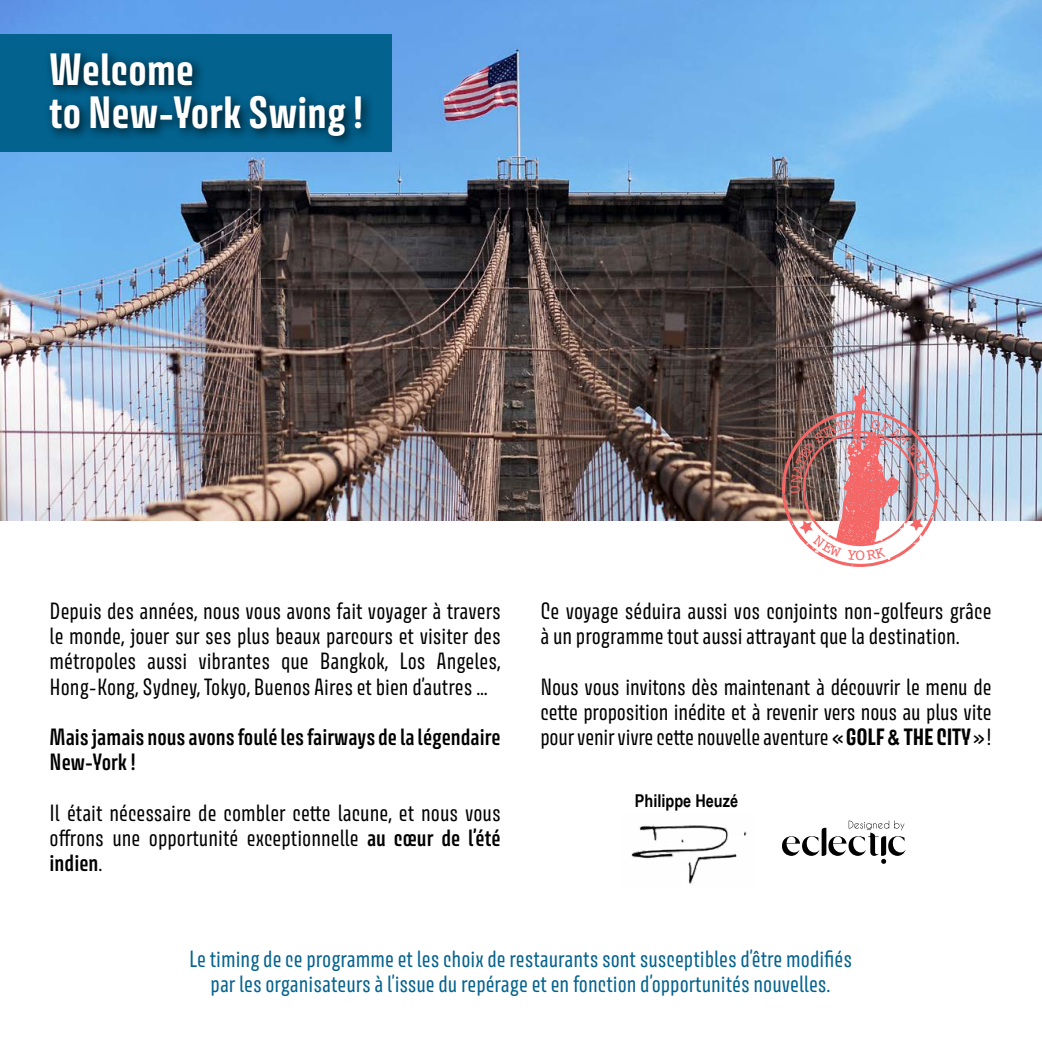
<style>
.page{position:relative;width:1042px;height:1042px;background:#fff}
.page>*{position:absolute;margin:0;border:0;box-sizing:border-box;transform-origin:0 0}
.t1{font:700 40.25px/43.2px "Avory I Latn";letter-spacing:.005em;color:#fff}
.t2{font:21px/25.2px "Avory I Latn";color:#000;text-align:justify}
.t3{font:21px/25.2px "Avory I Latn";color:#03628e;text-align:center}
.t4{font:600 21px/25.2px "Avory I Latn";color:#000}
.t5{font:700 17.68px "Arial Narrow";color:#000}
.t6{font:16.1px "Courier";color:#f56666}
.s1{font-weight:600}
.s2{font-weight:700}
.s3{font-family:"Arial Narrow";font-weight:700}
</style>
<div class="page">
<img style="left:0;top:0;width:1042px;height:521px">
<svg style="left:782px;top:820px;width:123px;height:44px"></svg>
<div style="left:0;top:34px;width:392px;height:118px;background:#03628e"></div>
<div style="left:44px;top:47px;width:330px;height:102px;background:#000;opacity:.75"></div>
<img style="left:631px;top:825px;width:116px;height:59px">
<img style="left:781px;top:384px;width:158px;height:183px">
<h1 class="t1" style="left:50px;top:47px;width:315px">Welcome<br>to New-York Swing !</h1>
<p class="t2" style="left:50px;top:598px;width:453px">Depuis des années, nous vous avons fait voyager à travers le monde, jouer sur ses plus beaux parcours et visiter des métropoles aussi vibrantes que Bangkok, Los Angeles, Hong-Kong, Sydney, Tokyo, Buenos Aires et bien d’autres …</p>
<p class="t4" style="left:50px;top:724px;width:453px">Mais jamais nous avons foulé les fairways de la légendaire<br>New-York !</p>
<p class="t2" style="left:50px;top:800px;width:453px">Il était nécessaire de combler cette lacune, et nous vous offrons une opportunité exceptionnelle <span class="s1">au cœur de l’été indien</span>.</p>
<p class="t6" style="left:855px;top:543px;width:11px">O</p>
<p class="t2" style="left:540px;top:598px;width:453px">Ce voyage séduira aussi vos conjoints non-golfeurs grâce à un programme tout aussi attrayant que la destination.</p>
<p class="t2" style="left:540px;top:674px;width:453px">Nous vous invitons dès maintenant à découvrir le menu de cette proposition inédite et à revenir vers nous au plus vite pour venir vivre cette nouvelle aventure « <span class="s2">GOLF</span> <span class="s3">&amp;</span> <span class="s2">THE CITY</span> » !</p>
<p class="t5" style="left:635px;top:787px;width:105px">Philippe Heuzé</p>
<p class="t3" style="left:189px;top:946px;width:664px">Le timing de ce programme et les choix de restaurants sont susceptibles d’être modifiés par les organisateurs à l’issue du repérage et en fonction d’opportunités nouvelles.</p>
</div>
